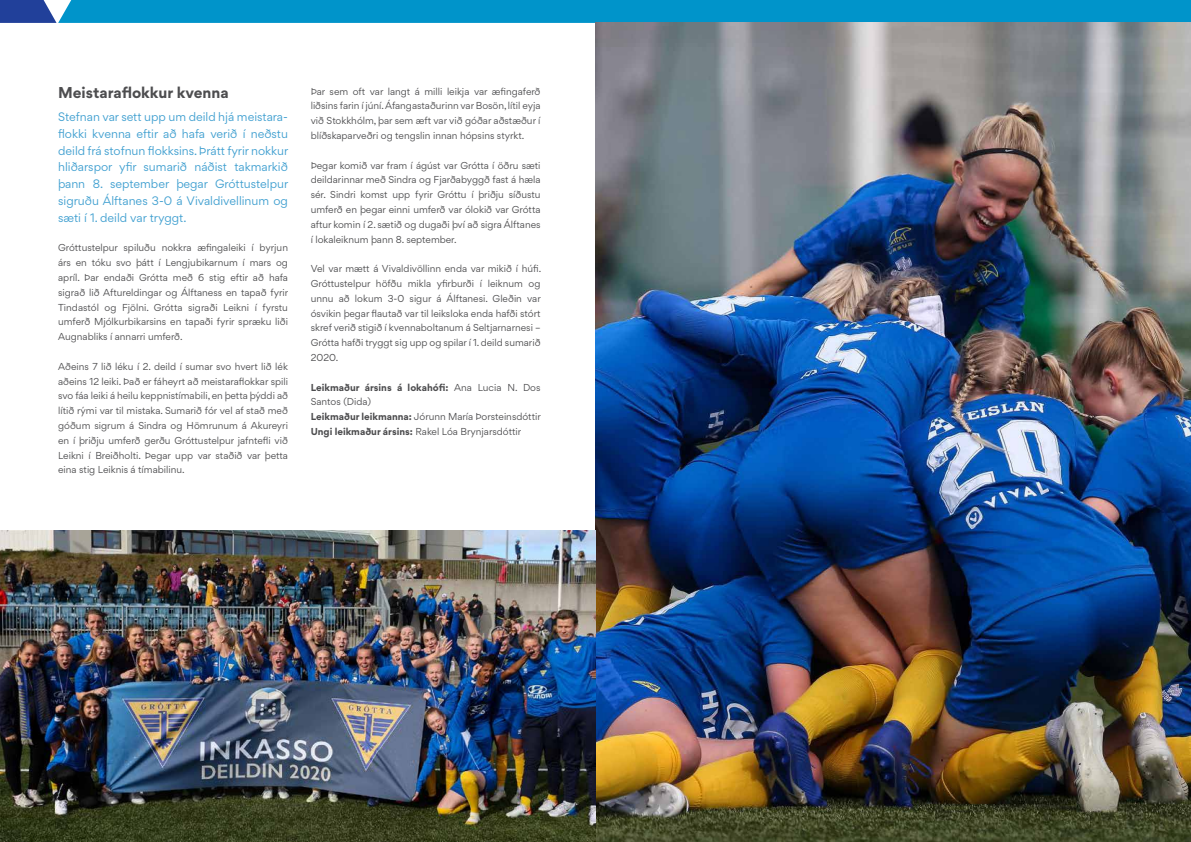
<style>
.page{position:relative;width:1191px;height:842px;background:#fff}
.page>*{position:absolute;margin:0;border:0;box-sizing:border-box;transform-origin:0 0}
.t1{font:700 14px "Gordita";color:#4d4d4f}
.t2{font:11px/16.8px "Gordita";color:#3f9fd0;text-align:justify}
.t3{font:9px/14.8px "Gordita";color:#4d4d4f;text-align:justify}
.s1{font-weight:700}
</style>
<div class="page">
<svg style="left:0;top:0;width:1191px;height:23px;background:#0891c7"></svg>
<img style="left:595px;top:23px;width:596px;height:819px">
<img style="left:0;top:531px;width:595px;height:311px">
<h1 class="t1" style="left:58px;top:82px;width:172px">Meistaraflokkur kvenna</h1>
<p class="t2" style="left:58px;top:108px;width:232px">Stefnan var sett upp um deild hjá meistara&shy;flokki kvenna eftir að hafa verið í neðstu deild frá stofnun flokksins. Þrátt fyrir nokkur hliðarspor yfir sumarið náðist takmarkið þann 8. september þegar Gróttustelpur sigruðu Álftanes 3-0 á Vivaldivellinum og sæti í 1. deild var tryggt.</p>
<p class="t3" style="left:58px;top:240px;width:232px">Gróttustelpur spiluðu nokkra æfingaleiki í byrjun árs en tóku svo þátt í Lengjubikarnum í mars og apríl. Þar endaði Grótta með 6 stig eftir að hafa sigrað lið Aftureldingar og Álftaness en tapað fyrir Tindastól og Fjölni. Grótta sigraði Leikni í fyrstu umferð Mjólkurbikarsins en tapaði fyrir spræku liði Augnabliks í annarri umferð.</p>
<p class="t3" style="left:58px;top:359px;width:231px">Aðeins 7 lið léku í 2. deild í sumar svo hvert lið lék aðeins 12 leiki. Það er fáheyrt að meistaraflokkar spili svo fáa leiki á heilu keppnistímabili, en þetta þýddi að lítið rými var til mistaka. Sumarið fór vel af stað með góðum sigrum á Sindra og Hömrunum á Akureyri en í þriðju umferð gerðu Gróttustelpur jafntefli við Leikni í Breiðholti. Þegar upp var staðið var þetta eina stig Leiknis á tímabilinu.</p>
<p class="t3" style="left:311px;top:83px;width:231px">Þar sem oft var langt á milli leikja var æfingaferð liðsins farin í júní. Áfangastaðurinn var Bosön, lítil eyja við Stokkhólm, þar sem æft var við góðar aðstæður í blíðskaparveðri og tengslin innan hópsins styrkt.</p>
<p class="t3" style="left:311px;top:157px;width:231px">Þegar komið var fram í ágúst var Grótta í öðru sæti deildarinnar með Sindra og Fjarðabyggð fast á hæla sér. Sindri komst upp fyrir Gróttu í þriðju síðustu umferð en þegar einni umferð var ólokið var Grótta aftur komin í 2. sætið og dugaði því að sigra Álftanes í lokaleiknum þann 8. september.</p>
<p class="t3" style="left:311px;top:261px;width:232px">Vel var mætt á Vivaldivöllinn enda var mikið í húfi.<br>Gróttustelpur höfðu mikla yfirburði í leiknum og unnu að lokum 3-0 sigur á Álftanesi. Gleðin var ósvikin þegar flautað var til leiksloka enda hafði stórt skref verið stigið í kvennaboltanum á Seltjarnarnesi – Grótta hafði tryggt sig upp og spilar í 1. deild sumarið 2020.</p>
<p class="t3" style="left:311px;top:379px;width:232px;text-align:left"><span class="s1">Leikmaður ársins á lokahófi:</span> Ana Lucia N. Dos Santos (Dida)<br><span class="s1">Leikmaður leikmanna:</span> Jórunn María Þorsteinsdóttir <span class="s1">Ungi leikmaður ársins:</span> Rakel Lóa Brynjarsdóttir</p>
</div>
